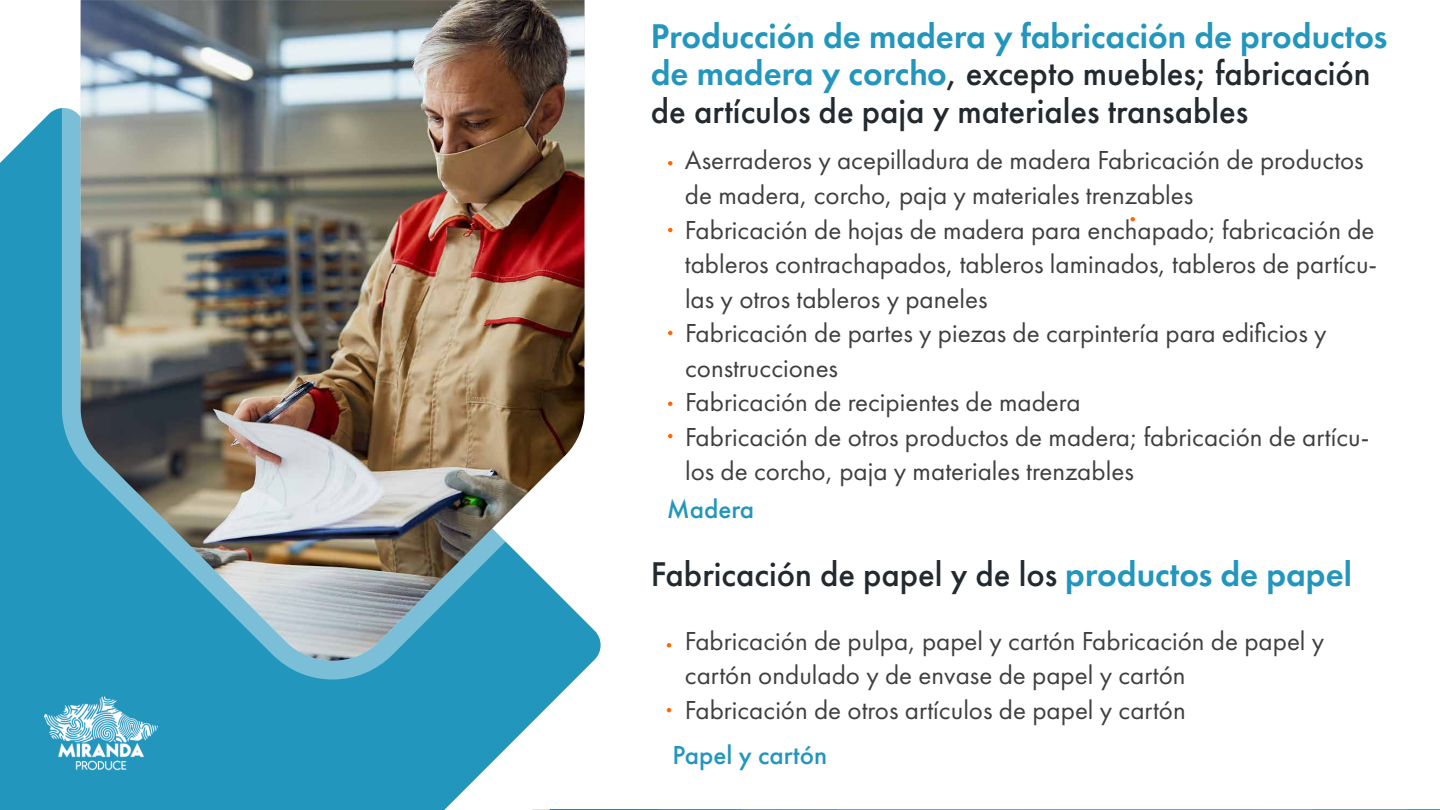
<style>
.page{position:relative;width:1440px;height:810px;background:#fff}
.page>*{position:absolute;margin:0;border:0;box-sizing:border-box;transform-origin:0 0}
.t1{font:500 35.62px/37.5px "Futura PT";color:#22292f}
.t2{font:27px/34.5px "Futura PT";color:#3f3f3f}
.t3{font:500 27px "Futura PT";color:#2396be}
.s1{font-weight:600;color:#2396be}
</style>
<div class="page">
<svg style="left:0;top:108px;width:603px;height:702px;fill:#2396be"></svg>
<svg style="left:62px;top:0;width:541px;height:680px"></svg>
<img style="left:81px;top:0;width:504px;height:667px">
<svg style="left:1130px;top:217px;width:5px;height:5px"></svg>
<svg style="left:668px;top:161px;width:5px;height:4px"></svg>
<svg style="left:668px;top:228px;width:5px;height:4px"></svg>
<svg style="left:668px;top:331px;width:5px;height:4px"></svg>
<svg style="left:668px;top:402px;width:5px;height:4px"></svg>
<svg style="left:668px;top:434px;width:5px;height:4px"></svg>
<svg style="left:667px;top:643px;width:4px;height:5px"></svg>
<svg style="left:667px;top:708px;width:4px;height:4px"></svg>
<img style="left:45px;top:696px;width:112px;height:76px">
<h1 class="t1" style="left:651px;top:17px;width:738px"><span class="s1">Producción de madera y fabricación de productos de madera y corcho</span>, excepto muebles; fabricación de artículos de paja y materiales transables</h1>
<p class="t2" style="left:685px;top:143px;width:694px">Aserraderos y acepilladura de madera Fabricación de productos de madera, corcho, paja y materiales trenzables<br>Fabricación de hojas de madera para enchapado; fabricación de tableros contrachapados, tableros laminados, tableros de partícu&shy;las y otros tableros y paneles<br>Fabricación de partes y piezas de carpintería para edificios y construcciones<br>Fabricación de recipientes de madera<br>Fabricación de otros productos de madera; fabricación de artícu&shy;los de corcho, paja y materiales trenzables</p>
<p class="t3" style="left:667px;top:493px;width:89px">Madera</p>
<h1 class="t1" style="left:651px;top:556px;width:703px">Fabricación de papel y de los <span class="s1">productos de papel</span></h1>
<p class="t2" style="left:685px;top:623px;width:641px">Fabricación de pulpa, papel y cartón Fabricación de papel y cartón ondulado y de envase de papel y cartón<br>Fabricación de otros artículos de papel y cartón</p>
<p class="t3" style="left:673px;top:739px;width:156px">Papel y cartón</p>
</div>
